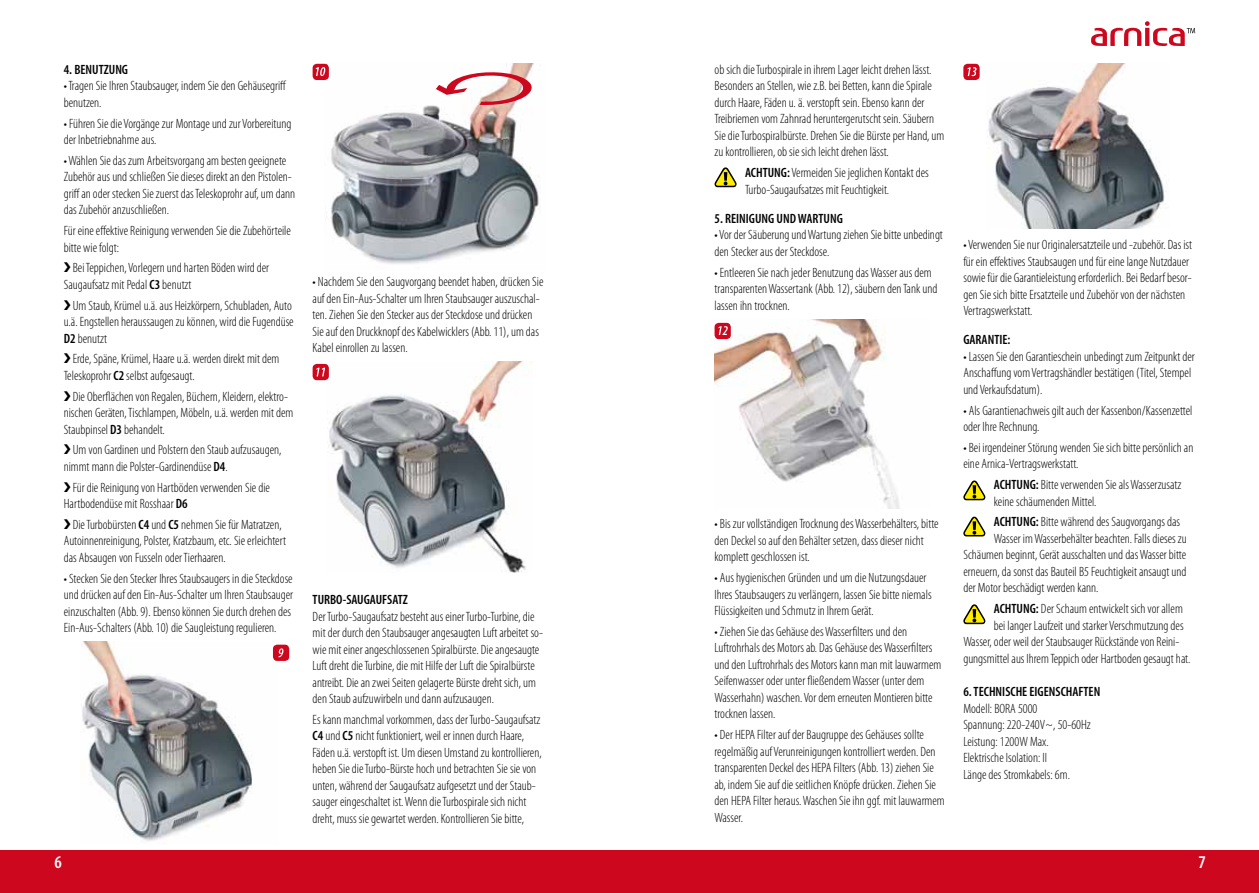
<style>
.page{position:relative;width:1259px;height:893px;background:#fff}
.page>*{position:absolute;margin:0;border:0;box-sizing:border-box;transform-origin:0 0}
.t1{font:600 condensed 18px "Myriad Pro";color:#fff}
.t2{font:300 condensed 13.5px/16.5px "Myriad Pro";color:#000}
.t3{font:600 condensed 13.5px "Myriad Pro";color:#000}
.s1{font-weight:600}
</style>
<div class="page">
<svg style="left:1091px;top:21px;width:104px;height:25px"></svg>
<div style="left:0;top:850px;width:1259px;height:43px;background:#cd071e"></div>
<img style="left:324px;top:64px;width:215px;height:200px">
<img style="left:328px;top:361px;width:204px;height:211px">
<img style="left:82px;top:641px;width:196px;height:201px">
<div style="left:273px;top:645px;width:16px;height:16px;background:#cd071e;border-radius:4px"></div>
<svg style="left:278px;top:648px;width:5px;height:9px"></svg>
<div style="left:313px;top:64px;width:16px;height:16px;background:#cd071e;border-radius:4px"></div>
<svg style="left:316px;top:67px;width:9px;height:9px"></svg>
<div style="left:313px;top:364px;width:16px;height:16px;background:#cd071e;border-radius:4px"></div>
<svg style="left:316px;top:368px;width:9px;height:8px"></svg>
<img style="left:714px;top:319px;width:186px;height:190px">
<div style="left:714px;top:323px;width:17px;height:16px;background:#cd071e;border-radius:4px"></div>
<svg style="left:718px;top:326px;width:10px;height:9px"></svg>
<img style="left:987px;top:64px;width:180px;height:164px">
<svg style="left:714px;top:167px;width:22px;height:20px"></svg>
<div style="left:963px;top:64px;width:16px;height:16px;background:#cd071e;border-radius:4px"></div>
<svg style="left:967px;top:67px;width:9px;height:9px"></svg>
<svg style="left:963px;top:480px;width:22px;height:20px"></svg>
<svg style="left:963px;top:517px;width:22px;height:19px"></svg>
<svg style="left:963px;top:604px;width:22px;height:20px"></svg>
<svg style="left:429px;top:66px;width:110px;height:46px"></svg>
<p class="t3" style="left:64px;top:62px;width:66px">4. BENUTZUNG</p>
<p class="t2" style="left:64px;top:78px;width:224px">• Tragen Sie Ihren Staubsauger, indem Sie den Gehäusegriff benutzen.</p>
<p class="t2" style="left:64px;top:115px;width:229px">• Führen Sie die Vorgänge zur Montage und zur Vorbereitung der Inbetriebnahme aus.</p>
<p class="t2" style="left:64px;top:153px;width:233px">• Wählen Sie das zum Arbeitsvorgang am besten geeignete Zubehör aus und schließen Sie dieses direkt an den Pistolen&shy;griff an oder stecken Sie zuerst das Teleskoprohr auf, um dann das Zubehör anzuschließen.</p>
<p class="t2" style="left:64px;top:223px;width:229px">Für eine effektive Reinigung verwenden Sie die Zubehörteile bitte wie folgt:</p>
<p class="t2" style="left:64px;top:260px;width:207px;text-indent:9px">Bei Teppichen, Vorlegern und harten Böden wird der<br>Saugaufsatz mit Pedal <span class="s1">C3</span> benutzt</p>
<p class="t2" style="left:64px;top:297px;width:231px;text-indent:9px">Um Staub, Krümel u.ä. aus Heizkörpern, Schubladen, Auto u.ä. Engstellen heraussaugen zu können, wird die Fugendüse<br><span class="s1">D2</span> benutzt</p>
<p class="t2" style="left:64px;top:351px;width:217px;text-indent:9px">Erde, Späne, Krümel, Haare u.ä. werden direkt mit dem<br>Teleskoprohr <span class="s1">C2</span> selbst aufgesaugt.</p>
<p class="t2" style="left:64px;top:388px;width:231px;text-indent:9px">Die Oberflächen von Regalen, Büchern, Kleidern, elektro&shy;nischen Geräten, Tischlampen, Möbeln, u.ä. werden mit dem<br>Staubpinsel <span class="s1">D3</span> behandelt.</p>
<p class="t2" style="left:64px;top:442px;width:219px;text-indent:9px">Um von Gardinen und Polstern den Staub aufzusaugen, nimmt mann die Polster-Gardinendüse <span class="s1">D4</span>.</p>
<p class="t2" style="left:64px;top:479px;width:208px;text-indent:9px">Für die Reinigung von Hartböden verwenden Sie die<br>Hartbodendüse mit Rosshaar <span class="s1">D6</span></p>
<p class="t2" style="left:64px;top:516px;width:224px;text-indent:9px">Die Turbobürsten <span class="s1">C4</span> und <span class="s1">C5</span> nehmen Sie für Matratzen,<br>Autoinnenreinigung, Polster, Kratzbaum, etc. Sie erleichtert das Absaugen von Fusseln oder Tierhaaren.</p>
<p class="t2" style="left:64px;top:570px;width:231px">• Stecken Sie den Stecker Ihres Staubsaugers in die Steckdose und drücken auf den Ein-Aus-Schalter um Ihren Staubsauger einzuschalten (Abb. 9). Ebenso können Sie durch drehen des Ein-Aus-Schalters (Abb. 10) die Saugleistung regulieren.</p>
<p class="t2" style="left:313px;top:274px;width:232px">• Nachdem Sie den Saugvorgang beendet haben, drücken Sie auf den Ein-Aus-Schalter um Ihren Staubsauger auszuschal&shy;ten. Ziehen Sie den Stecker aus der Steckdose und drücken Sie auf den Druckknopf des Kabelwicklers (Abb. 11), um das Kabel einrollen zu lassen.</p>
<p class="t3" style="left:313px;top:592px;width:97px">TURBO-SAUGAUFSATZ</p>
<p class="t2" style="left:313px;top:608px;width:232px">Der Turbo-Saugaufsatz besteht aus einer Turbo-Turbine, die mit der durch den Staubsauger angesaugten Luft arbeitet so&shy;wie mit einer angeschlossenen Spiralbürste. Die angesaugte Luft dreht die Turbine, die mit Hilfe der Luft die Spiralbürste antreibt. Die an zwei Seiten gelagerte Bürste dreht sich, um den Staub aufzuwirbeln und dann aufzusaugen.</p>
<p class="t2" style="left:313px;top:712px;width:231px">Es kann manchmal vorkommen, dass der Turbo-Saugaufsatz <span class="s1">C4</span> und <span class="s1">C5</span> nicht funktioniert, weil er innen durch Haare, Fäden u.ä. verstopft ist. Um diesen Umstand zu kontrollieren, heben Sie die Turbo-Bürste hoch und betrachten Sie sie von unten, während der Saugaufsatz aufgesetzt und der Staub&shy;sauger eingeschaltet ist. Wenn die Turbospirale sich nicht dreht, muss sie gewartet werden. Kontrollieren Sie bitte,</p>
<p class="t2" style="left:714px;top:62px;width:231px">ob sich die Turbospirale in ihrem Lager leicht drehen lässt.<br>Besonders an Stellen, wie z.B. bei Betten, kann die Spirale durch Haare, Fäden u. ä. verstopft sein. Ebenso kann der Treibriemen vom Zahnrad heruntergerutscht sein. Säubern Sie die Turbospiralbürste. Drehen Sie die Bürste per Hand, um zu kontrollieren, ob sie sich leicht drehen lässt.</p>
<p class="t2" style="left:745px;top:165px;width:185px"><span class="s1">ACHTUNG:</span> Vermeiden Sie jeglichen Kontakt des<br>Turbo-Saugaufsatzes mit Feuchtigkeit.</p>
<p class="t3" style="left:714px;top:211px;width:130px">5. REINIGUNG UND WARTUNG</p>
<p class="t2" style="left:714px;top:227px;width:230px">• Vor der Säuberung und Wartung ziehen Sie bitte unbedingt den Stecker aus der Steckdose.</p>
<p class="t2" style="left:714px;top:264px;width:224px">• Entleeren Sie nach jeder Benutzung das Wasser aus dem transparenten Wassertank (Abb. 12), säubern den Tank und lassen ihn trocknen.</p>
<p class="t2" style="left:714px;top:516px;width:225px">• Bis zur vollständigen Trocknung des Wasserbehälters, bitte den Deckel so auf den Behälter setzen, dass dieser nicht komplett geschlossen ist.</p>
<p class="t2" style="left:714px;top:570px;width:219px">• Aus hygienischen Gründen und um die Nutzungsdauer<br>Ihres Staubsaugers zu verlängern, lassen Sie bitte niemals<br>Flüssigkeiten und Schmutz in Ihrem Gerät.</p>
<p class="t2" style="left:714px;top:623px;width:228px">• Ziehen Sie das Gehäuse des Wasserfilters und den Luftrohrhals des Motors ab. Das Gehäuse des Wasserfilters und den Luftrohrhals des Motors kann man mit lauwarmem Seifenwasser oder unter fließendem Wasser (unter dem Wasserhahn) waschen. Vor dem erneuten Montieren bitte trocknen lassen.</p>
<p class="t2" style="left:714px;top:727px;width:232px">• Der HEPA Filter auf der Baugruppe des Gehäuses sollte regelmäßig auf Verunreinigungen kontrolliert werden. Den transparenten Deckel des HEPA Filters (Abb. 13) ziehen Sie ab, indem Sie auf die seitlichen Knöpfe drücken. Ziehen Sie den HEPA Filter heraus. Waschen Sie ihn ggf. mit lauwarmem Wasser.</p>
<p class="t2" style="left:963px;top:237px;width:230px">• Verwenden Sie nur Originalersatzteile und -zubehör. Das ist für ein effektives Staubsaugen und für eine lange Nutzdauer sowie für die Garantieleistung erforderlich. Bei Bedarf besor&shy;gen Sie sich bitte Ersatzteile und Zubehör von der nächsten Vertragswerkstatt.</p>
<p class="t3" style="left:963px;top:333px;width:49px">GARANTIE:</p>
<p class="t2" style="left:963px;top:349px;width:233px">• Lassen Sie den Garantieschein unbedingt zum Zeitpunkt der<br>Anschaffung vom Vertragshändler bestätigen (Titel, Stempel und Verkaufsdatum).</p>
<p class="t2" style="left:963px;top:402px;width:231px">• Als Garantienachweis gilt auch der Kassenbon/Kassenzettel oder Ihre Rechnung.</p>
<p class="t2" style="left:963px;top:440px;width:231px">• Bei irgendeiner Störung wenden Sie sich bitte persönlich an eine Arnica-Vertragswerkstatt.</p>
<p class="t2" style="left:994px;top:477px;width:189px"><span class="s1">ACHTUNG:</span> Bitte verwenden Sie als Wasserzusatz keine schäumenden Mittel.</p>
<p class="t2" style="left:994px;top:514px;width:188px"><span class="s1">ACHTUNG:</span> Bitte während des Saugvorgangs das</p>
<p class="t2" style="left:994px;top:531px;width:194px">Wasser im Wasserbehälter beachten. Falls dieses zu</p>
<p class="t2" style="left:963px;top:547px;width:224px">Schäumen beginnt, Gerät ausschalten und das Wasser bitte</p>
<p class="t2" style="left:963px;top:564px;width:225px">erneuern, da sonst das Bauteil B5 Feuchtigkeit ansaugt und</p>
<p class="t2" style="left:963px;top:580px;width:137px">der Motor beschädigt werden kann.</p>
<p class="t2" style="left:994px;top:601px;width:190px"><span class="s1">ACHTUNG:</span> Der Schaum entwickelt sich vor allem</p>
<p class="t2" style="left:994px;top:617px;width:191px">bei langer Laufzeit und starker Verschmutzung des</p>
<p class="t2" style="left:963px;top:634px;width:217px">Wasser, oder weil der Staubsauger Rückstände von Reini-</p>
<p class="t2" style="left:963px;top:650px;width:228px">gungsmittel aus Ihrem Teppich oder Hartboden gesaugt hat.</p>
<p class="t3" style="left:963px;top:684px;width:138px">6. TECHNISCHE EIGENSCHAFTEN</p>
<p class="t2" style="left:963px;top:700px;width:129px">Modell: BORA 5000<br>Spannung: 220-240V~, 50-60Hz<br>Leistung: 1200W Max.<br>Elektrische Isolation: II<br>Länge des Stromkabels: 6m.</p>
<h1 class="t1" style="left:54px;top:852px;width:9px">6</h1>
<h1 class="t1" style="left:1198px;top:852px;width:9px">7</h1>
</div>
